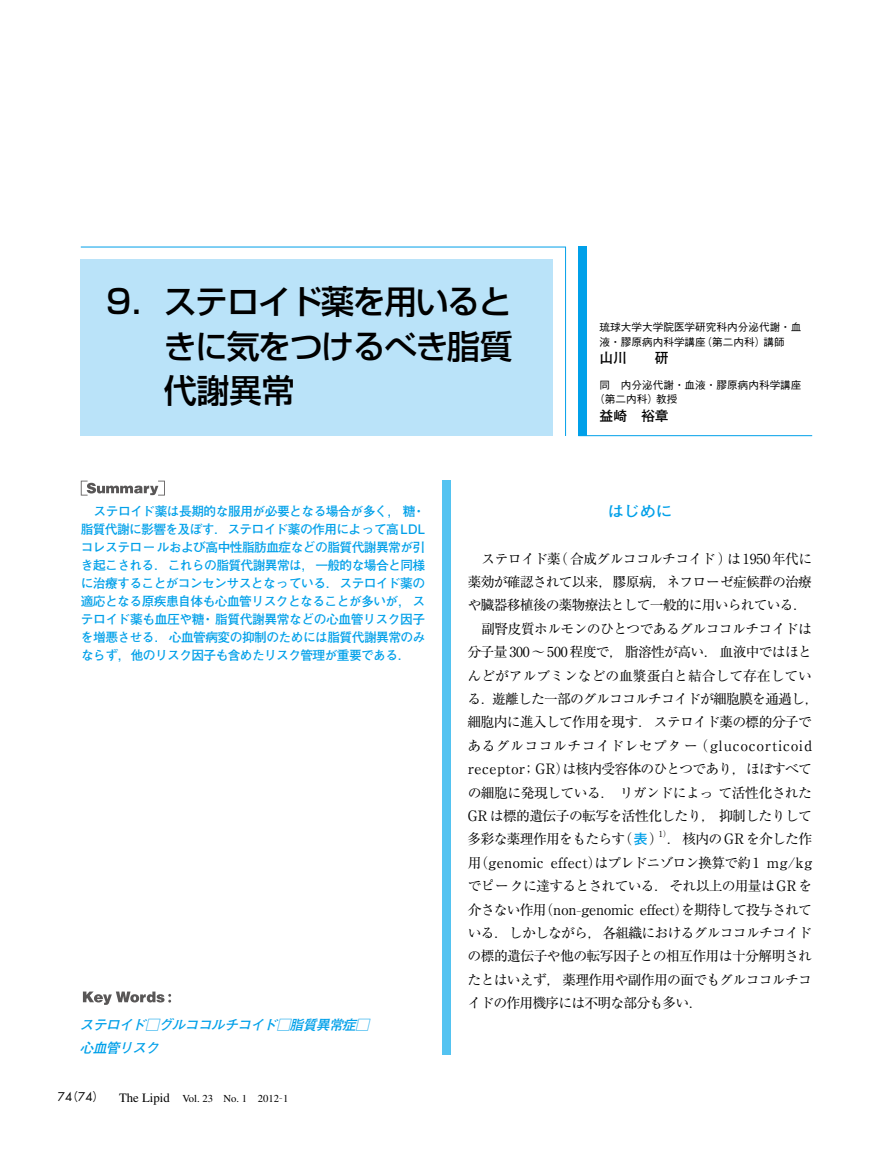
<style>
.page{position:relative;width:893px;height:1174px;background:#fff}
.page>*{position:absolute;margin:0;border:0;box-sizing:border-box;transform-origin:0 0}
.t1{font:500 33px/44.7px "Shin Go Pro";letter-spacing:-.045em;color:#000;text-align:justify}
.t2{font:700 15.3px "Futo Go B101 Pro";color:#00a0e9;scale:1.11 1}
.t3{font:14.25px "Ryumin Pro";letter-spacing:.025em;color:#000}
.t4{font:13.8px/23.4px "Ryumin Pro";letter-spacing:-.05em;color:#000}
.t5{font:13.8px "Ryumin Pro";letter-spacing:.035em;color:#000}
.t6{font:italic 700 13.8px/23.4px "Futo Go B101 Pro";color:#00a0e9}
.t7{font:13.8px "Ryumin Pro";letter-spacing:-.005em;color:#000}
.t8{font:700 13.8px "Futo Go B101 Pro";color:#000}
.t9{font:700 12.75px/18px "Futo Go B101 Pro";letter-spacing:-.05em;color:#00a0e9;text-align:justify}
.t10{font:500 10.65px/14.9px "Gothic BBB Pro";color:#000}
.t11{font:10.65px "Times";color:#000}
.t12{font:8.25px "Ryumin Pro";color:#000}
.t13{font:6.45px "Ryumin Pro";color:#000;scale:3 1}
.s1{font-size:13.2px}
.s2{font-family:"Futura";font-size:11.7px}
.s3{font-family:"Gothic BBB Pro";font-weight:500;font-size:11.7px}
.s4{font-size:12.75px}
.s5{font-size:6.45px}
.s6{font-size:14.25px}
.s7{font-family:"Futo Go B101 Pro";font-weight:700;color:#00a0e9}
.s8{font-size:13.8px}
</style>
<div class="page">
<div style="left:442px;top:480px;width:9px;height:574px;background:#54c3f1"></div>
<div style="left:81px;top:259px;width:472px;height:177px;background:#bae3f9"></div>
<div style="left:578px;top:247px;width:9px;height:189px;background:#00a0e9"></div>
<hr style="left:81px;top:247px;width:485px;height:1px;background:#00a0e9">
<hr style="left:578px;top:435px;width:234px;height:1px;background:#00a0e9">
<hr style="left:565px;top:247px;width:1px;height:189px;background:#00a0e9">
<svg style="left:81px;top:480px;width:84px;height:15px"></svg>
<svg style="left:83px;top:991px;width:88px;height:14px"></svg>
<h1 class="t1" style="left:164px;top:275px;width:351px;text-indent:-57px">9．ステロイド薬を用いるときに気をつけるべき脂質代謝異常</h1>
<p class="t10" style="left:600px;top:318px;width:203px">琉球大学大学院医学研究科内分泌代謝・血液・膠原病内科学講座（第二内科）講師</p>
<p class="t8" style="left:600px;top:347px;width:71px">山川　　研</p>
<p class="t10" style="left:594px;top:376px;width:209px;text-indent:5px">同　内分泌代謝・血液・膠原病内科学講座（第二内科）教授</p>
<p class="t8" style="left:600px;top:404px;width:71px">益崎　裕章</p>
<p class="t9" style="left:81px;top:500px;width:346px;text-indent:13px">ステロイド薬は長期的な服用が必要となる場合が多く，糖・脂質代謝に影響を及ぼす．ステロイド薬の作用によって高 <span class="s1">LDL</span>コレステロールおよび高中性脂肪血症などの脂質代謝異常が引き起こされる．これらの脂質代謝異常は，一般的な場合と同様に治療することがコンセンサスとなっている．ステロイド薬の適応となる原疾患自体も心血管リスクとなることが多いが，ステロイド薬も血圧や糖・脂質代謝異常などの心血管リスク因子を増悪させる．心血管病変の抑制のためには脂質代謝異常のみならず，他のリスク因子も含めたリスク管理が重要である．</p>
<p class="t6" style="left:80px;top:1011px;width:295px">ステロイド□グルココルチコイド□脂質異常症□心血管リスク</p>
<p class="t11" style="left:58px;top:1092px;width:232px"><span class="s2">74</span><span class="s3">（</span><span class="s2">74</span><span class="s3">）</span> <span class="s4">The Lipid</span> Vol. 23 No. 1 2012<span class="s5">-</span>1</p>
<p class="t2" style="left:607px;top:499px;width:60px">はじめに</p>
<p class="t4" style="left:482px;top:546px;width:332px">ステロイド薬（合成グルココルチコイド）は 1950年代に</p>
<p class="t4" style="left:468px;top:569px;width:346px">薬効が確認されて以来，膠原病，ネフローゼ症候群の治療</p>
<p class="t4" style="left:468px;top:592px;width:341px">や臓器移植後の薬物療法として一般的に用いられている．</p>
<p class="t4" style="left:481px;top:616px;width:332px">副腎皮質ホルモンのひとつであるグルココルチコイドは</p>
<p class="t4" style="left:467px;top:639px;width:346px">分子量 300 ～ 500 程度で，脂溶性が高い．血液中ではほと</p>
<p class="t7" style="left:468px;top:664px;width:346px">んどがアルブミンなどの血漿蛋白と結合して存在してい</p>
<p class="t4" style="left:468px;top:686px;width:353px">る．遊離した一部のグルココルチコイドが細胞膜を通過し，</p>
<p class="t4" style="left:467px;top:709px;width:346px">細胞内に進入して作用を現す．ステロイド薬の標的分子で</p>
<p class="t5" style="left:467px;top:734px;width:346px">あるグルココルチコイドレセプター（<span class="s6">glucocorticoid</span></p>
<p class="t4" style="left:468px;top:756px;width:346px"><span class="s6">receptor</span>；<span class="s6">GR</span>）は核内受容体のひとつであり，ほぼすべて</p>
<p class="t4" style="left:468px;top:779px;width:346px">の細胞に発現している．リガンドによって活性化された</p>
<p class="t4" style="left:468px;top:803px;width:346px"><span class="s6">GR</span> は標的遺伝子の転写を活性化したり，抑制したりして</p>
<p class="t4" style="left:468px;top:826px;width:346px">多彩な薬理作用をもたらす（<span class="s7">表</span>）．核内の <span class="s6">GR</span> を介した作</p>
<p class="t12" style="left:659px;top:828px;width:14px">1）</p>
<p class="t3" style="left:468px;top:851px;width:346px"><span class="s8">用（</span>genomic effect<span class="s8">）はプレドニゾロン換算で約1</span> mg/kg</p>
<p class="t4" style="left:468px;top:873px;width:346px">でピークに達するとされている．それ以上の用量は <span class="s6">GR</span> を介さない作用（<span class="s6">non genomic effect</span>）を期待して投与されて</p>
<p class="t13" style="left:576px;top:905px;width:3px">-</p>
<p class="t4" style="left:468px;top:920px;width:346px;text-align:justify">いる．しかしながら，各組織におけるグルココルチコイドの標的遺伝子や他の転写因子との相互作用は十分解明されたとはいえず，薬理作用や副作用の面でもグルココルチコイドの作用機序には不明な部分も多い．</p>
</div>
